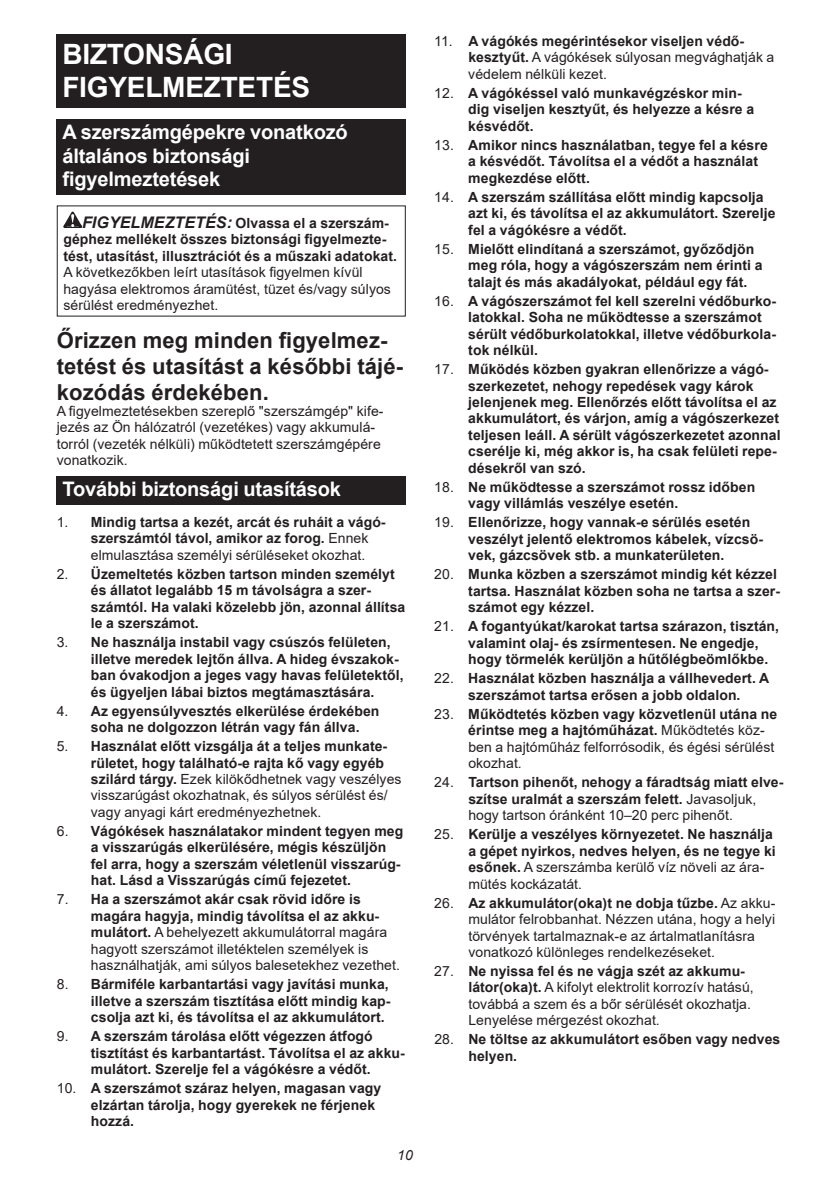
<style>
.page{position:relative;width:840px;height:1191px;background:#fff}
.page>*{position:absolute;margin:0;border:0;box-sizing:border-box;transform-origin:0 0}
.t1{font:700 28px/32.8px "Arial";letter-spacing:-.01em;color:#fff}
.t2{font:700 22px/25.8px "Arial";letter-spacing:.005em;color:#231f20}
.t3{font:700 20px/23.4px "Arial";letter-spacing:-.01em;color:#fff}
.t4{font:700 14px/16.4px "Arial";letter-spacing:.005em;color:#231f20}
.t5{font:14px/16.4px "Arial";letter-spacing:.005em;color:#231f20}
.t6{font:italic 14px "Arial";color:#231f20}
.s1{font-style:italic;font-size:16px}
.s2{font-weight:400}
.s3{font-weight:700}
</style>
<div class="page">
<div style="left:57px;top:34px;width:348px;height:74px;background:#231f20"></div>
<div style="left:57px;top:119px;width:348px;height:75px;background:#231f20"></div>
<svg style="left:63px;top:212px;width:19px;height:16px"></svg>
<div style="left:57px;top:476px;width:348px;height:29px;background:#231f20"></div>
<h1 class="t1" style="left:62px;top:38px;width:249px">BIZTONSÁGI<br>FIGYELMEZTETÉS</h1>
<h3 class="t3" style="left:62px;top:121px;width:287px">A szerszámgépekre vonatkozó általános biztonsági figyelmeztetések</h3>
<p class="t4" style="left:63px;top:215px;width:335px;text-indent:19px"><span class="s1">FIGYELMEZTETÉS:</span> Olvassa el a szerszám&shy;géphez mellékelt összes biztonsági figyelmezte&shy;tést, utasítást, illusztrációt és a műszaki adatokat.</p>
<p class="t5" style="left:63px;top:264px;width:329px">A következőkben leírt utasítások figyelmen kívül hagyása elektromos áramütést, tüzet és/vagy súlyos sérülést eredményezhet.</p>
<h2 class="t2" style="left:57px;top:328px;width:347px">Őrizzen meg minden figyelmez&shy;tetést és utasítást a későbbi tájé&shy;kozódás érdekében.</h2>
<p class="t5" style="left:57px;top:403px;width:328px">A figyelmeztetésekben szereplő "szerszámgép" kife&shy;jezés az Ön hálózatról (vezetékes) vagy akkumulá&shy;torról (vezeték nélküli) működtetett szerszámgépére vonatkozik.</p>
<h3 class="t3" style="left:62px;top:478px;width:280px">További biztonsági utasítások</h3>
<p class="t4" style="left:91px;top:514px;width:296px;text-indent:-34px"><span class="s2">1.</span> Mindig tartsa a kezét, arcát és ruháit a vágó&shy;szerszámtól távol, amikor az forog. <span class="s2">Ennek elmulasztása személyi sérüléseket okozhat.</span></p>
<p class="t4" style="left:91px;top:566px;width:316px;text-indent:-34px"><span class="s2">2.</span> Üzemeltetés közben tartson minden személyt és állatot legalább 15 m távolságra a szer&shy;számtól. Ha valaki közelebb jön, azonnal állítsa le a szerszámot.</p>
<p class="t4" style="left:91px;top:634px;width:314px;text-indent:-34px"><span class="s2">3.</span> Ne használja instabil vagy csúszós felületen, illetve meredek lejtőn állva. A hideg évszakok&shy;ban óvakodjon a jeges vagy havas felületektől, és ügyeljen lábai biztos megtámasztására.</p>
<p class="t4" style="left:91px;top:702px;width:290px;text-indent:-34px"><span class="s2">4.</span> Az egyensúlyvesztés elkerülése érdekében soha ne dolgozzon létrán vagy fán állva.</p>
<p class="t5" style="left:91px;top:738px;width:312px;text-indent:-34px">5. <span class="s3">Használat előtt vizsgálja át a teljes munkate&shy;rületet, hogy található-e rajta kő vagy egyéb szilárd tárgy.</span> Ezek kilökődhetnek vagy veszélyes visszarúgást okozhatnak, és súlyos sérülést és/ vagy anyagi kárt eredményezhetnek.</p>
<p class="t4" style="left:91px;top:823px;width:314px;text-indent:-34px"><span class="s2">6.</span> Vágókések használatakor mindent tegyen meg a visszarúgás elkerülésére, mégis készüljön fel arra, hogy a szerszám véletlenül visszarúg&shy;hat. Lásd a Visszarúgás című fejezetet.</p>
<p class="t5" style="left:91px;top:891px;width:310px;text-indent:-34px">7. <span class="s3">Ha a szerszámot akár csak rövid időre is magára hagyja, mindig távolítsa el az akku&shy;mulátort.</span> A behelyezett akkumulátorral magára hagyott szerszámot illetéktelen személyek is használhatják, ami súlyos balesetekhez vezethet.</p>
<p class="t4" style="left:91px;top:976px;width:301px;text-align:justify;text-indent:-34px"><span class="s2">8.</span> Bármiféle karbantartási vagy javítási munka, illetve a szerszám tisztítása előtt mindig kap&shy;csolja azt ki, és távolítsa el az akkumulátort.</p>
<p class="t4" style="left:91px;top:1028px;width:315px;text-indent:-34px"><span class="s2">9.</span> A szerszám tárolása előtt végezzen átfogó tisztítást és karbantartást. Távolítsa el az akku&shy;mulátort. Szerelje fel a vágókésre a védőt.</p>
<p class="t4" style="left:91px;top:1080px;width:292px;text-indent:-34px"><span class="s2">10.</span> A szerszámot száraz helyen, magasan vagy elzártan tárolja, hogy gyerekek ne férjenek hozzá.</p>
<p class="t6" style="left:397px;top:1146px;width:17px">10</p>
<p class="t5" style="left:468px;top:33px;width:307px;text-indent:-34px">11. <span class="s3">A vágókés megérintésekor viseljen védő&shy;kesztyűt.</span> A vágókések súlyosan megvághatják a védelem nélküli kezet.</p>
<p class="t4" style="left:468px;top:85px;width:287px;text-indent:-34px"><span class="s2">12.</span> A vágókéssel való munkavégzéskor min&shy;dig viseljen kesztyűt, és helyezze a késre a késvédőt.</p>
<p class="t4" style="left:468px;top:137px;width:301px;text-indent:-34px"><span class="s2">13.</span> Amikor nincs használatban, tegye fel a késre a késvédőt. Távolítsa el a védőt a használat megkezdése előtt.</p>
<p class="t4" style="left:468px;top:189px;width:308px;text-indent:-34px"><span class="s2">14.</span> A szerszám szállítása előtt mindig kapcsolja azt ki, és távolítsa el az akkumulátort. Szerelje fel a vágókésre a védőt.</p>
<p class="t4" style="left:468px;top:241px;width:295px;text-indent:-34px"><span class="s2">15.</span> Mielőtt elindítaná a szerszámot, győződjön meg róla, hogy a vágószerszám nem érinti a talajt és más akadályokat, például egy fát.</p>
<p class="t4" style="left:468px;top:293px;width:309px;text-indent:-34px"><span class="s2">16.</span> A vágószerszámot fel kell szerelni védőburko&shy;latokkal. Soha ne működtesse a szerszámot sérült védőburkolatokkal, illetve védőburkola&shy;tok nélkül.</p>
<p class="t4" style="left:468px;top:361px;width:314px;text-indent:-34px"><span class="s2">17.</span> Működés közben gyakran ellenőrizze a vágó&shy;szerkezetet, nehogy repedések vagy károk jelenjenek meg. Ellenőrzés előtt távolítsa el az akkumulátort, és várjon, amíg a vágószerkezet teljesen leáll. A sérült vágószerkezetet azonnal cserélje ki, még akkor is, ha csak felületi repe&shy;désekről van szó.</p>
<p class="t4" style="left:468px;top:479px;width:288px;text-indent:-34px"><span class="s2">18.</span> Ne működtesse a szerszámot rossz időben vagy villámlás veszélye esetén.</p>
<p class="t4" style="left:468px;top:514px;width:296px;text-indent:-34px"><span class="s2">19.</span> Ellenőrizze, hogy vannak-e sérülés esetén veszélyt jelentő elektromos kábelek, vízcsö&shy;vek, gázcsövek stb. a munkaterületen.</p>
<p class="t4" style="left:468px;top:566px;width:313px;text-indent:-34px"><span class="s2">20.</span> Munka közben a szerszámot mindig két kézzel tartsa. Használat közben soha ne tartsa a szer&shy;számot egy kézzel.</p>
<p class="t4" style="left:468px;top:618px;width:312px;text-indent:-34px"><span class="s2">21.</span> A fogantyúkat/karokat tartsa szárazon, tisztán, valamint olaj- és zsírmentesen. Ne engedje, hogy törmelék kerüljön a hűtőlégbeömlőkbe.</p>
<p class="t4" style="left:434px;top:670px;width:336px;text-align:center"><span class="s2">22.</span> Használat közben használja a vállhevedert. A szerszámot tartsa erősen a jobb oldalon.</p>
<p class="t5" style="left:468px;top:706px;width:310px;text-indent:-34px">23. <span class="s3">Működtetés közben vagy közvetlenül utána ne érintse meg a hajtóműházat.</span> Működtetés köz&shy;ben a hajtóműház felforrósodik, és égési sérülést okozhat.</p>
<p class="t4" style="left:468px;top:774px;width:316px;text-indent:-34px"><span class="s2">24.</span> Tartson pihenőt, nehogy a fáradtság miatt elve&shy;szítse uralmát a szerszám felett. <span class="s2">Javasoljuk, hogy tartson óránként 10–20 perc pihenőt.</span></p>
<p class="t4" style="left:468px;top:826px;width:309px;text-indent:-34px"><span class="s2">25.</span> Kerülje a veszélyes környezetet. Ne használja a gépet nyirkos, nedves helyen, és ne tegye ki esőnek. <span class="s2">A szerszámba kerülő víz növeli az ára&shy;mütés kockázatát.</span></p>
<p class="t5" style="left:468px;top:894px;width:308px;text-indent:-34px">26. <span class="s3">Az akkumulátor(oka)t ne dobja tűzbe.</span> Az akku&shy;mulátor felrobbanhat. Nézzen utána, hogy a helyi törvények tartalmaznak-e az ártalmatlanításra vonatkozó különleges rendelkezéseket.</p>
<p class="t5" style="left:468px;top:963px;width:287px;text-indent:-34px">27. <span class="s3">Ne nyissa fel és ne vágja szét az akkumu&shy;látor(oka)t.</span> A kifolyt elektrolit korrozív hatású, továbbá a szem és a bőr sérülését okozhatja.<br>Lenyelése mérgezést okozhat.</p>
<p class="t4" style="left:468px;top:1031px;width:313px;text-indent:-34px"><span class="s2">28.</span> Ne töltse az akkumulátort esőben vagy nedves helyen.</p>
</div>
